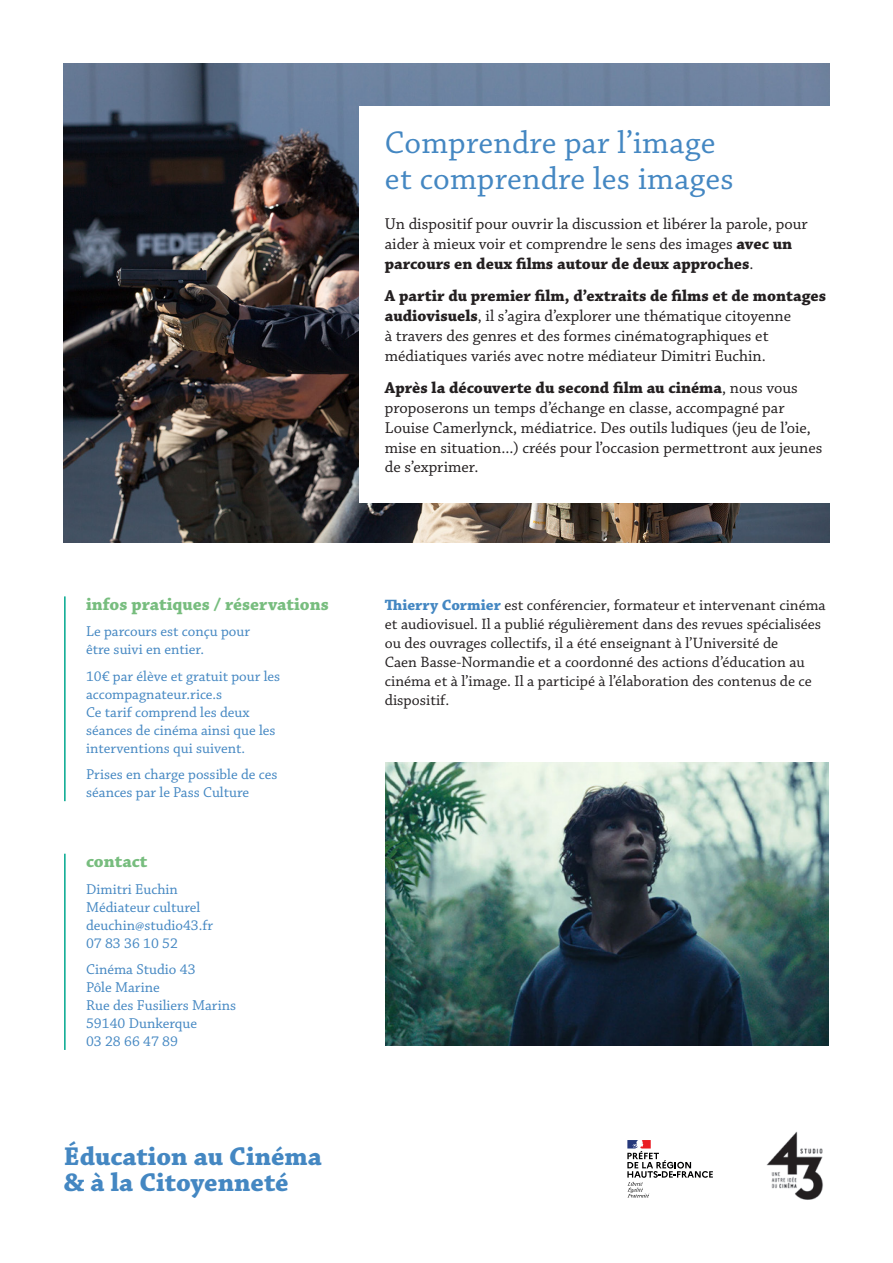
<style>
.page{position:relative;width:893px;height:1263px;background:#fff}
.page>*{position:absolute;margin:0;border:0;box-sizing:border-box;transform-origin:0 0}
.t1{font:33px/36px "Chaparral Pro";letter-spacing:.01em;color:#4487c2}
.t2{font:700 27px/26.1px "Chaparral Pro";color:#4487c2}
.Style_de_paragraphe_1{font:700 18px "Chaparral Pro";color:#77bd7e}
.t3{font:16.5px/19.8px "Chaparral Pro";color:#231f20}
.t4{font:15.75px/18.9px "Chaparral Pro";color:#231f20}
.Style_de_paragraphe_1-2{font:15px/18px "Chaparral Pro";color:#4487c2}
.s1{font-weight:700}
.s2{font-weight:700;color:#4487c2}
</style>
<div class="page">
<img style="left:64px;top:64px;width:765px;height:478px">
<img style="left:766px;top:1131px;width:57px;height:69px">
<div style="left:359px;top:106px;width:534px;height:397px;background:#fff"></div>
<hr style="left:64px;top:596px;width:2px;height:205px;background:#00a78e">
<hr style="left:64px;top:854px;width:2px;height:196px;background:#00a78e">
<svg style="left:627px;top:1140px;width:86px;height:57px"></svg>
<img style="left:385px;top:762px;width:444px;height:283px">
<p class="Style_de_paragraphe_1" style="left:86px;top:593px;width:244px">infos pratiques / réservations</p>
<p class="Style_de_paragraphe_1-2" style="left:86px;top:623px;width:165px">Le parcours est conçu pour être suivi en entier.</p>
<p class="Style_de_paragraphe_1-2" style="left:86px;top:668px;width:196px">10€ par élève et gratuit pour les accompagnateur.rice.s<br>Ce tarif comprend les deux séances de cinéma ainsi que les interventions qui suivent.</p>
<p class="Style_de_paragraphe_1-2" style="left:86px;top:766px;width:193px">Prises en charge possible de ces séances par le Pass Culture</p>
<p class="Style_de_paragraphe_1" style="left:86px;top:851px;width:63px">contact</p>
<p class="Style_de_paragraphe_1-2" style="left:86px;top:880px;width:128px">Dimitri Euchin<br>Médiateur culturel deuchin@studio43.fr<br>07 83 36 10 52</p>
<p class="Style_de_paragraphe_1-2" style="left:86px;top:961px;width:152px">Cinéma Studio 43<br>Pôle Marine<br>Rue des Fusiliers Marins<br>59140 Dunkerque<br>03 28 66 47 89</p>
<p class="t2" style="left:64px;top:1144px;width:260px">Éducation au Cinéma &amp; à la Citoyenneté</p>
<p class="t1" style="left:385px;top:126px;width:350px">Comprendre par l’image et comprendre les images</p>
<p class="t3" style="left:385px;top:215px;width:424px">Un dispositif pour ouvrir la discussion et libérer la parole, pour aider à mieux voir et comprendre le sens des images <span class="s1">avec un parcours en deux films autour de deux approches</span>.</p>
<p class="t3" style="left:385px;top:287px;width:443px"><span class="s1">A partir du premier film, d’extraits de films et de montages audiovisuels</span>, il s’agira d’explorer une thématique citoyenne<br>à travers des genres et des formes cinématographiques et médiatiques variés avec notre médiateur Dimitri Euchin.</p>
<p class="t3" style="left:385px;top:379px;width:439px"><span class="s1">Après la découverte du second film au cinéma</span>, nous vous proposerons un temps d’échange en classe, accompagné par Louise Camerlynck, médiatrice. Des outils ludiques (jeu de l’oie, mise en situation...) créés pour l’occasion permettront aux jeunes de s’exprimer.</p>
<p class="t4" style="left:385px;top:596px;width:442px"><span class="s2">Thierry Cormier</span> est conférencier, formateur et intervenant cinéma et audiovisuel. Il a publié régulièrement dans des revues spécialisées ou des ouvrages collectifs, il a été enseignant à l’Université de<br>Caen Basse-Normandie et a coordonné des actions d’éducation au cinéma et à l’image. Il a participé à l’élaboration des contenus de ce dispositif.</p>
</div>
